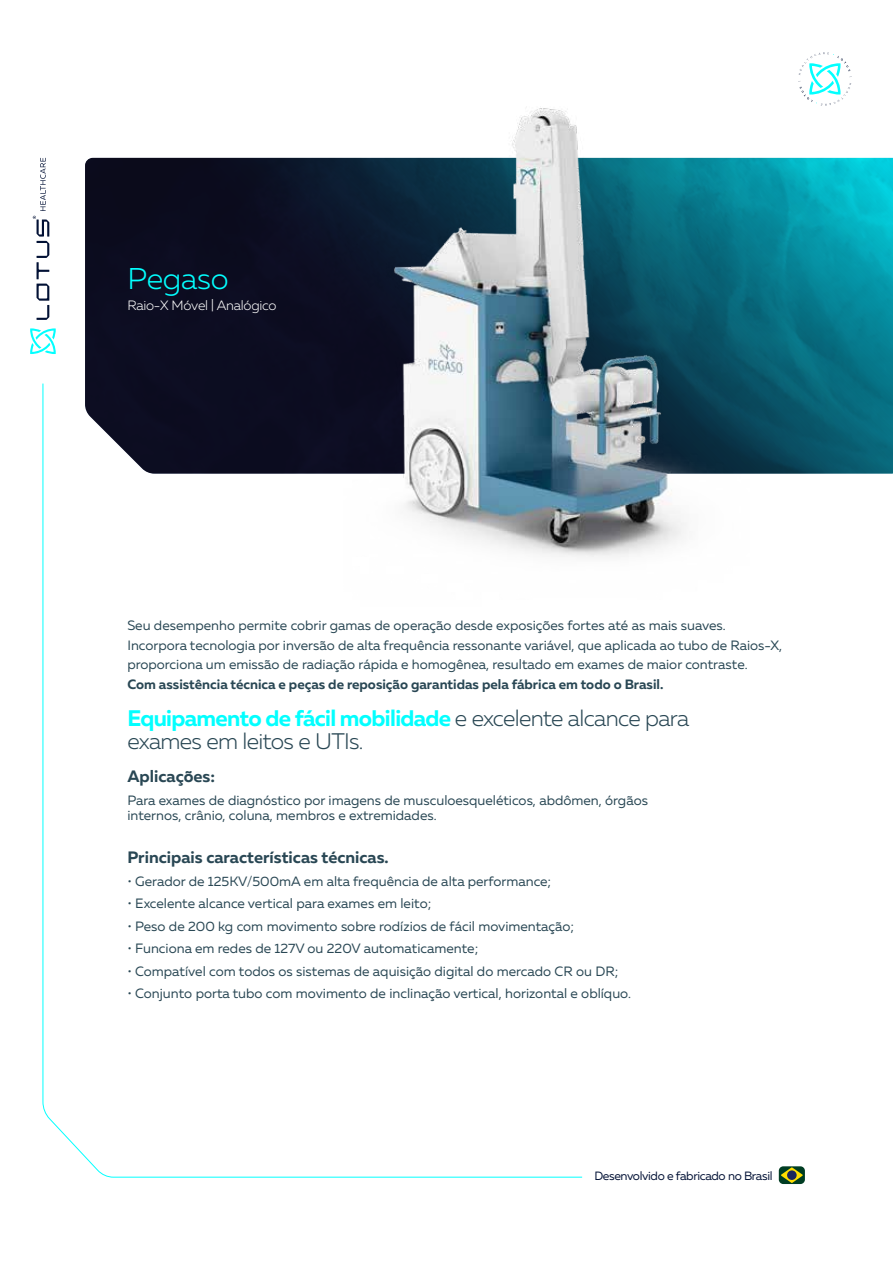
<style>
.page{position:relative;width:893px;height:1263px;background:#fff}
.page>*{position:absolute;margin:0;border:0;box-sizing:border-box;transform-origin:0 0}
.t1{font:300 30px "Muller";letter-spacing:-.01em;color:#03ffff}
.t2{font:300 22.5px/22.5px "Muller";letter-spacing:-.03em;color:#294754}
.t3{font:700 16.5px "Muller";color:#294754}
.t4{font:13.5px/19.5px "Muller";color:#294754}
.t5{font:700 13.5px "Muller";color:#294754}
.t6{font:300 13.5px "Muller";letter-spacing:-.02em;color:#fff}
.t7{font:12px "Muller";letter-spacing:-.03em;color:#021135}
.s1{font-weight:700;color:#03ffff}
</style>
<div class="page">
<img style="left:85px;top:158px;width:808px;height:316px">
<svg style="left:30px;top:328px;width:26px;height:26px"></svg>
<svg style="left:33px;top:158px;width:16px;height:162px"></svg>
<svg style="left:42px;top:383px;width:541px;height:795px"></svg>
<div style="left:779px;top:1166px;width:26px;height:18px;background:#003d23;border-radius:4px"></div>
<svg style="left:781px;top:1167px;width:22px;height:16px"></svg>
<div style="left:787px;top:1170px;width:10px;height:10px;background:#1a255d;border-radius:50%"></div>
<svg style="left:798px;top:52px;width:54px;height:54px"></svg>
<img style="left:344px;top:108px;width:405px;height:498px">
<h1 class="t1" style="left:127px;top:261px;width:103px">Pegaso</h1>
<p class="t6" style="left:127px;top:297px;width:151px">Raio-X Móvel | Analógico</p>
<p class="t4" style="left:127px;top:616px;width:656px">Seu desempenho permite cobrir gamas de operação desde exposições fortes até as mais suaves.<br>Incorpora tecnologia por inversão de alta frequência ressonante variável, que aplicada ao tubo de Raios-X, proporciona um emissão de radiação rápida e homogênea, resultado em exames de maior contraste.</p>
<p class="t5" style="left:127px;top:676px;width:538px">Com assistência técnica e peças de reposição garantidas pela fábrica em todo o Brasil.</p>
<h2 class="t2" style="left:127px;top:707px;width:563px"><span class="s1">Equipamento de fácil mobilidade</span> e excelente alcance para exames em leitos e UTIs.</h2>
<p class="t3" style="left:127px;top:766px;width:89px">Aplicações:</p>
<p class="t4" style="left:127px;top:792px;width:522px;line-height:15px">Para exames de diagnóstico por imagens de musculoesqueléticos, abdômen, órgãos internos, crânio, coluna, membros e extremidades.</p>
<p class="t3" style="left:127px;top:847px;width:263px">Principais características técnicas.</p>
<p class="t4" style="left:127px;top:871px;width:425px">• Gerador de 125KV/500mA em alta frequência de alta performance;</p>
<p class="t4" style="left:127px;top:893px;width:306px">• Excelente alcance vertical para exames em leito;</p>
<p class="t4" style="left:127px;top:916px;width:449px">• Peso de 200 kg com movimento sobre rodízios de fácil movimentação;</p>
<p class="t4" style="left:127px;top:938px;width:353px">• Funciona em redes de 127V ou 220V automaticamente;</p>
<p class="t4" style="left:127px;top:961px;width:493px">• Compatível com todos os sistemas de aquisição digital do mercado CR ou DR;</p>
<p class="t4" style="left:127px;top:983px;width:505px">• Conjunto porta tubo com movimento de inclinação vertical, horizontal e oblíquo.</p>
<p class="t7" style="left:594px;top:1168px;width:180px">Desenvolvido e fabricado no Brasil</p>
</div>
